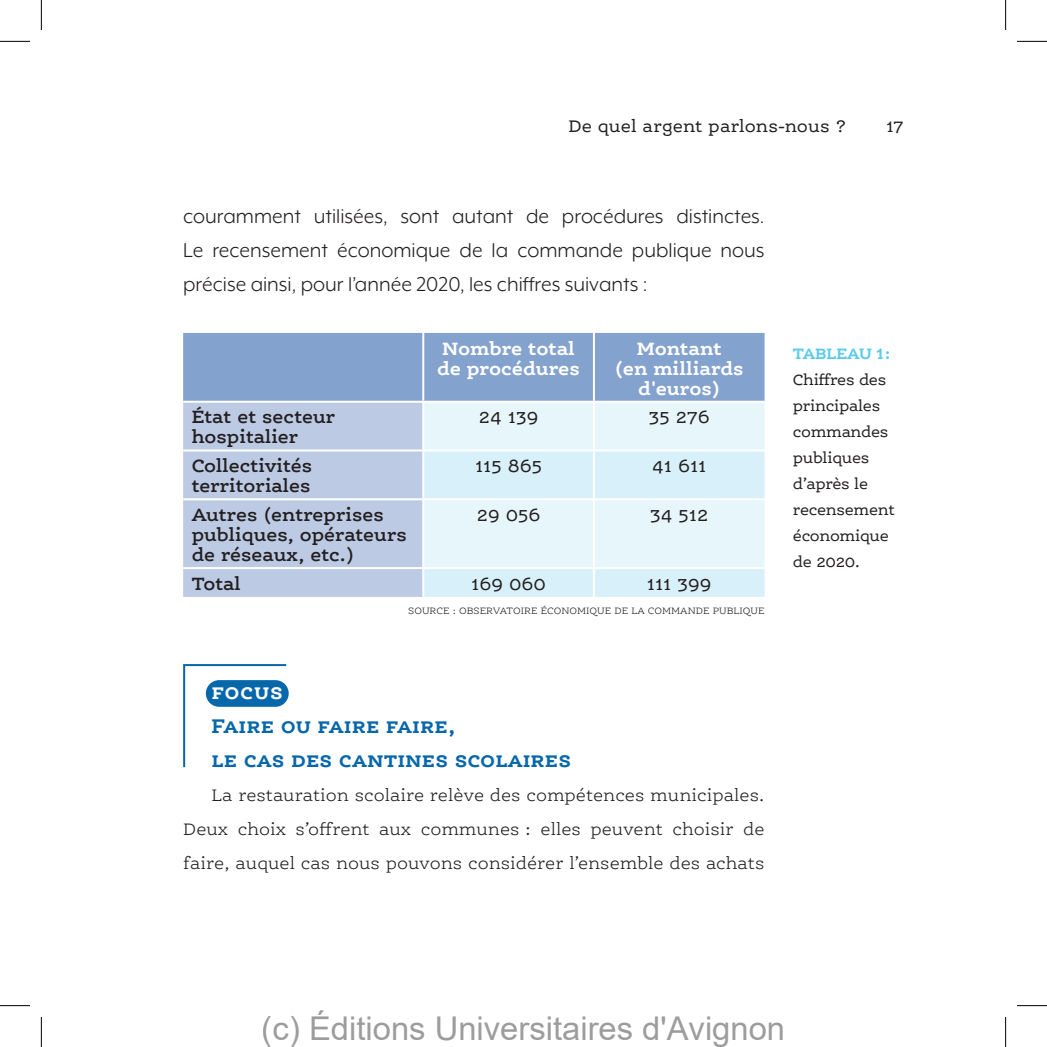
<style>
.page{position:relative;width:1047px;height:1047px;background:#fff}
.page>*{position:absolute;margin:0;border:0;box-sizing:border-box;transform-origin:0 0}
.t1{font:32.8px "Arial";color:rgb(0 0 0/.39)}
.t2{font:23px/34px "Mr Eaves XL Mod OT";color:#231f20;text-align:justify}
.t3{font:700 21px/34px "Ernestine Pro";color:#0667aa}
.t4{font:700 21px "Ernestine Pro";letter-spacing:.03em;color:#fff}
.t5{font:600 19px/20px "Ernestine Pro";color:#231f20}
.t6{font:700 19px/20px "Ernestine Pro";color:#fff}
.t7{font:19px "Ernestine Pro";color:#231f20}
.t8{font:300 18px/34px "Ernestine Pro";color:#231f20;text-align:justify}
.t9{font:18px "Ernestine Pro";color:#231f20}
.t10{font:16px/26px "Ernestine Pro";letter-spacing:-.02em;color:#231f20}
.t11{font:700 16px "Ernestine Pro";letter-spacing:-.015em;color:#5acbeb}
.t12{font:300 10px "Ernestine Pro";color:#231f20}
</style>
<div class="page">
<div style="left:183px;top:333px;width:581px;height:68px;background:#84a2ce"></div>
<div style="left:183px;top:403px;width:239px;height:194px;background:#bdcae4"></div>
<div style="left:424px;top:403px;width:340px;height:46px;background:#e7f6fb"></div>
<svg style="left:424px;top:451px;width:340px;height:146px;background:#dff2f9"></svg>
<hr style="left:422px;top:333px;width:2px;height:68px;background:#fff">
<hr style="left:593px;top:333px;width:2px;height:68px;background:#fff">
<hr style="left:593px;top:403px;width:2px;height:46px;background:#fff">
<hr style="left:183px;top:449px;width:240px;height:2px;background:#fff">
<hr style="left:593px;top:451px;width:2px;height:47px;background:#fff">
<hr style="left:183px;top:498px;width:240px;height:2px;background:#fff">
<hr style="left:423px;top:498px;width:171px;height:2px;background:#fff">
<hr style="left:594px;top:498px;width:170px;height:2px;background:#fff">
<hr style="left:593px;top:500px;width:2px;height:67px;background:#fff">
<hr style="left:183px;top:567px;width:240px;height:2px;background:#fff">
<hr style="left:423px;top:567px;width:171px;height:2px;background:#fff">
<hr style="left:594px;top:567px;width:170px;height:2px;background:#fff">
<hr style="left:593px;top:569px;width:2px;height:28px;background:#fff">
<svg style="left:183px;top:664px;width:105px;height:104px"></svg>
<hr style="left:0;top:41px;width:30px;height:1px;background:#000">
<hr style="left:1016px;top:41px;width:30px;height:1px;background:#000">
<hr style="left:0;top:1005px;width:30px;height:1px;background:#000">
<hr style="left:1016px;top:1005px;width:30px;height:1px;background:#000">
<hr style="left:41px;top:0;width:1px;height:30px;background:#000">
<hr style="left:41px;top:1016px;width:1px;height:30px;background:#000">
<hr style="left:1005px;top:0;width:1px;height:30px;background:#000">
<hr style="left:1005px;top:1016px;width:1px;height:30px;background:#000">
<p class="t9" style="left:568px;top:115px;width:280px">De quel argent parlons-nous ?</p>
<p class="t9" style="left:886px;top:115px;width:19px">17</p>
<p class="t2" style="left:183px;top:199px;width:583px">couramment utilisées, sont autant de procédures distinctes.<br>Le recensement économique de la commande publique nous précise ainsi, pour l’année 2020, les chiffres suivants :</p>
<p class="t6" style="left:437px;top:337px;width:144px">Nombre total de procédures</p>
<p class="t6" style="left:615px;top:337px;width:130px;text-align:center">Montant<br>(en milliards d'euros)</p>
<p class="t5" style="left:192px;top:406px;width:145px">État et secteur hospitalier</p>
<p class="t7" style="left:479px;top:405px;width:61px">24 139</p>
<p class="t7" style="left:649px;top:405px;width:62px">35 276</p>
<p class="t5" style="left:192px;top:455px;width:122px">Collectivités territoriales</p>
<p class="t7" style="left:475px;top:454px;width:68px">115 865</p>
<p class="t7" style="left:652px;top:454px;width:56px">41 611</p>
<p class="t5" style="left:192px;top:504px;width:217px">Autres (entreprises publiques, opérateurs de réseaux, etc.)</p>
<p class="t7" style="left:476px;top:503px;width:65px">29 056</p>
<p class="t7" style="left:650px;top:503px;width:60px">34 512</p>
<p class="t5" style="left:192px;top:573px;width:51px">Total</p>
<p class="t7" style="left:471px;top:572px;width:76px">169 060</p>
<p class="t7" style="left:647px;top:572px;width:66px">111 399</p>
<p class="t12" style="left:408px;top:605px;width:358px">SOURCE : OBSERVATOIRE ÉCONOMIQUE DE LA COMMANDE PUBLIQUE</p>
<p class="t4" style="left:211px;top:678px;width:73px">focus</p>
<p class="t3" style="left:211px;top:708px;width:361px">Faire ou faire faire,<br>le cas des cantines scolaires</p>
<p class="t8" style="left:183px;top:778px;width:583px;text-indent:28px">La restauration scolaire relève des compétences municipales.<br>Deux choix s’offrent aux communes : elles peuvent choisir de faire, auquel cas nous pouvons considérer l’ensemble des achats</p>
<p class="t11" style="left:793px;top:343px;width:99px">TABLEAU 1:</p>
<p class="t10" style="left:793px;top:366px;width:103px">Chiffres des principales commandes publiques d’après le recensement économique de 2020.</p>
<h1 class="t1" style="left:262px;top:1005px;width:525px">(c) Éditions Universitaires d'Avignon</h1>
</div>
